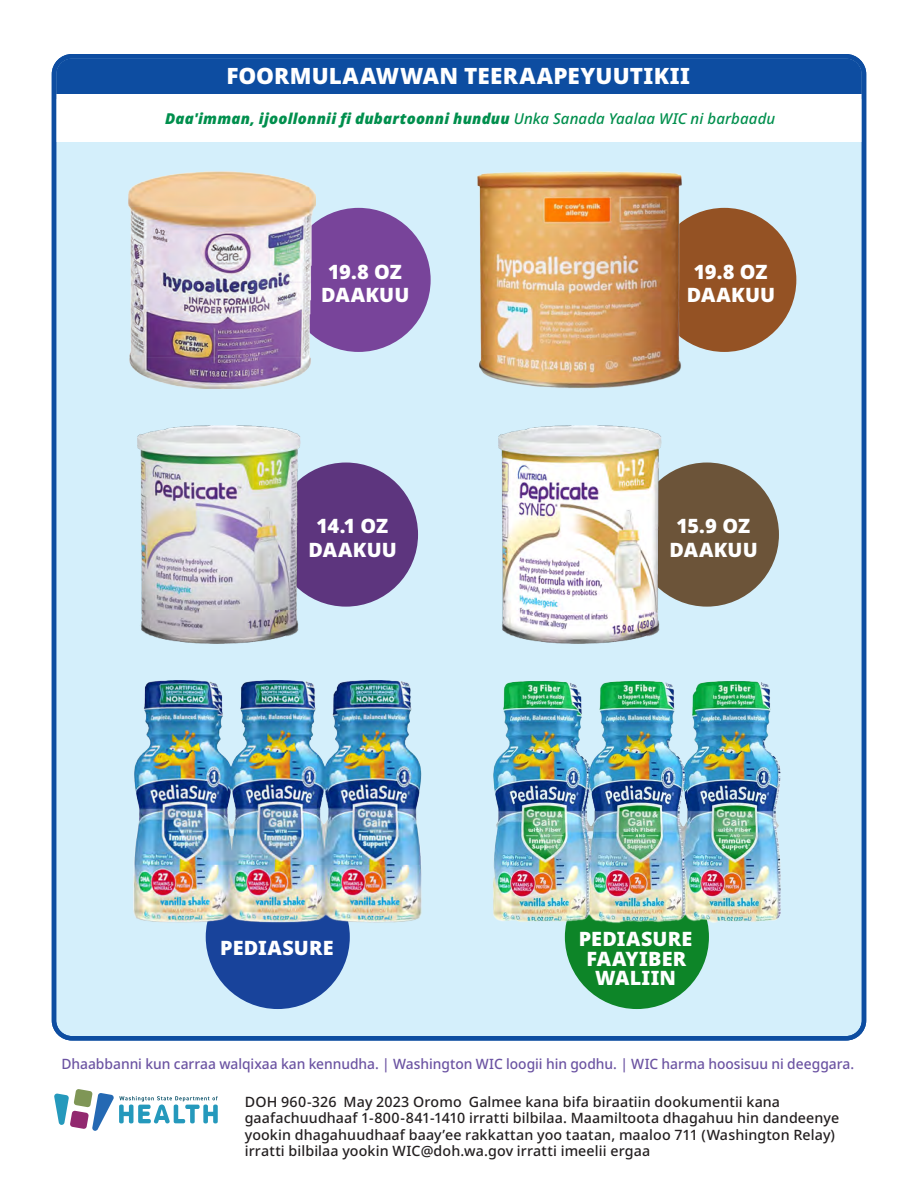
<style>
.page{position:relative;width:918px;height:1188px;background:#fff}
.page>*{position:absolute;margin:0;border:0;box-sizing:border-box;transform-origin:0 0}
.t1{font:900 22.5px "Noto Sans";letter-spacing:.01em;color:#fff}
.t2{font:900 19.8px/23.7px "Noto Sans";letter-spacing:.01em;color:#fff;text-align:center}
.t3{font:italic 900 15px "Noto Sans";letter-spacing:.015em;color:#008f4d}
.t4{font:500 14.25px/16.5px "Noto Sans";letter-spacing:.005em;color:#231f20}
.t5{font:500 14.25px "Noto Sans";letter-spacing:-.005em;color:#6b53a2}
.s1{font-weight:500}
</style>
<div class="page">
<div style="left:54px;top:56px;width:810px;height:982px;background:#d4effb;border-radius:18px"></div>
<div style="left:56px;top:58px;width:806px;height:41px;background:#0d4da1"></div>
<div style="left:56px;top:95px;width:806px;height:47px;background:#fff"></div>
<div style="left:52px;top:54px;width:814px;height:987px;border:4px solid #0d4da1;border-radius:18px"></div>
<div style="left:287px;top:208px;width:144px;height:144px;background:#78449a;border-radius:50%"></div>
<img style="left:128px;top:171px;width:187px;height:218px">
<div style="left:652px;top:208px;width:144px;height:144px;background:#945224;border-radius:50%"></div>
<img style="left:477px;top:171px;width:206px;height:217px">
<div style="left:274px;top:463px;width:144px;height:144px;background:#5d357e;border-radius:50%"></div>
<img style="left:137px;top:426px;width:164px;height:217px">
<div style="left:635px;top:463px;width:144px;height:144px;background:#6c5439;border-radius:50%"></div>
<img style="left:498px;top:426px;width:164px;height:217px">
<div style="left:206px;top:865px;width:144px;height:144px;background:#18439b;border-radius:50%"></div>
<img style="left:133px;top:680px;width:289px;height:243px">
<div style="left:565px;top:865px;width:144px;height:144px;background:#0d8528;border-radius:50%"></div>
<img style="left:493px;top:681px;width:288px;height:242px">
<svg style="left:54px;top:1089px;width:164px;height:42px"></svg>
<p class="t1" style="left:226px;top:63px;width:465px">FOORMULAAWWAN TEERAAPEYUUTIKII</p>
<p class="t3" style="left:149px;top:107px;width:628px">✔ Daa'imman, ijoollonnii fi dubartoonni hunduu <span class="s1">Unka Sanada Yaalaa WIC ni barbaadu</span></p>
<p class="t2" style="left:321px;top:260px;width:90px">19.8 OZ<br>DAAKUU</p>
<p class="t2" style="left:687px;top:260px;width:90px">19.8 OZ<br>DAAKUU</p>
<p class="t2" style="left:309px;top:515px;width:90px">14.1 OZ<br>DAAKUU</p>
<p class="t2" style="left:670px;top:515px;width:90px">15.9 OZ<br>DAAKUU</p>
<p class="t2" style="left:220px;top:936px;width:115px">PEDIASURE</p>
<p class="t2" style="left:579px;top:930px;width:115px;line-height:19.5px">PEDIASURE<br>FAAYIBER<br>WALIIN</p>
<p class="t5" style="left:61px;top:1056px;width:794px">Dhaabbanni kun carraa walqixaa kan kennudha. | Washington WIC loogii hin godhu. | WIC harma hoosisuu ni deeggara.</p>
<p class="t4" style="left:245px;top:1093px;width:596px">DOH 960-326 May 2023 Oromo Galmee kana bifa biraatiin dookumentii kana gaafachuudhaaf 1-800-841-1410 irratti bilbilaa. Maamiltoota dhagahuu hin dandeenye yookin dhagahuudhaaf baay’ee rakkattan yoo taatan, maaloo 711 (Washington Relay) irratti bilbilaa yookin WIC@doh.wa.gov irratti imeelii ergaa</p>
</div>
